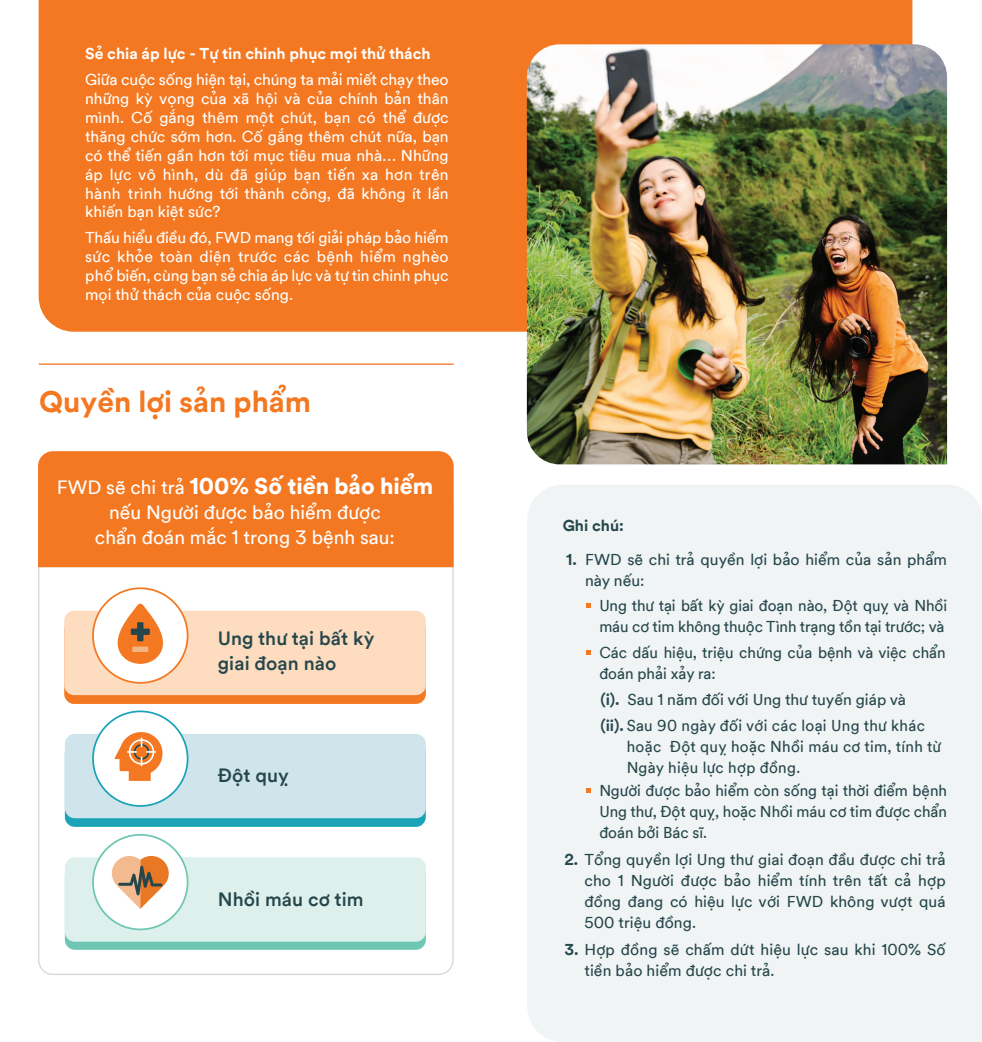
<style>
.page{position:relative;width:982px;height:1042px;background:#fff}
.page>*{position:absolute;margin:0;border:0;box-sizing:border-box;transform-origin:0 0}
.t1{font:700 29.75px "FWD Circular Viet TT";color:#f37821}
.t2{font:900 22.75px "FWD Circular Viet TT";color:#fff}
.t3{font:19.25px/24.5px "FWD Circular Viet TT";color:#fff;text-align:center}
.t4{font:500 19.25px/24.5px "FWD Circular Viet TT";letter-spacing:.005em;color:#25474c}
.t5{font:15.75px/21px "FWD Circular Viet TT";color:#25474c}
.t6{font:15.75px/18.9px "FWD Circular Viet TT";color:#fff;text-align:justify}
.t7{font:15.75px/21px "FWD Circular Viet TT";letter-spacing:.02em;color:#25474c}
.t8{font:700 15.75px "FWD Circular Viet TT";color:#fff}
.t9{font:700 15.75px "FWD Circular Viet TT";color:#25474c}
.s1{font-weight:400;font-size:19.25px}
.s2{font-weight:700}
</style>
<div class="page">
<div style="left:39px;top:0;width:873px;height:332px;background:#f37821"></div>
<div style="left:528px;top:485px;width:453px;height:557px;background:#f1f4f4"></div>
<svg style="left:586px;top:603px;width:5px;height:5px"></svg>
<svg style="left:586px;top:650px;width:5px;height:5px"></svg>
<svg style="left:586px;top:787px;width:5px;height:5px"></svg>
<hr style="left:39px;top:363px;width:414px;height:2px;background:#f37821">
<img style="left:527px;top:44px;width:420px;height:420px">
<svg style="left:38px;top:567px;width:415px;height:408px"></svg>
<div style="left:38px;top:451px;width:415px;height:116px;background:#f37821"></div>
<div style="left:65px;top:865px;width:361px;height:85px;background:#6ec7b3;border-radius:10px"></div>
<div style="left:65px;top:742px;width:361px;height:85px;background:#1ba4b8;border-radius:10px"></div>
<div style="left:64px;top:619px;width:362px;height:85px;background:#f37821;border-radius:10px"></div>
<div style="left:64px;top:611px;width:362px;height:84px;background:#fddcc0;border-radius:10px"></div>
<svg style="left:92px;top:587px;width:96px;height:97px"></svg>
<div style="left:132px;top:646px;width:16px;height:6px;background:#f3b583"></div>
<div style="left:65px;top:857px;width:361px;height:84px;background:#def0eb;border-radius:10px"></div>
<div style="left:65px;top:734px;width:361px;height:84px;background:#cfe5eb;border-radius:10px"></div>
<svg style="left:92px;top:710px;width:96px;height:97px"></svg>
<svg style="left:92px;top:834px;width:96px;height:96px"></svg>
<p class="t8" style="left:85px;top:40px;width:347px">Sẻ chia áp lực - Tự tin chinh phục mọi thử thách</p>
<p class="t6" style="left:85px;top:68px;width:365px">Giữa cuộc sống hiện tại, chúng ta mải miết chạy theo những kỳ vọng của xã hội và của chính bản thân mình. Cố gắng thêm một chút, bạn có thể được thăng chức sớm hơn. Cố gắng thêm chút nữa, bạn có thể tiến gần hơn tới mục tiêu mua nhà… Những áp lực vô hình, dù đã giúp bạn tiến xa hơn trên hành trình hướng tới thành công, đã không ít lần khiến bạn kiệt sức?</p>
<p class="t6" style="left:85px;top:227px;width:365px">Thấu hiểu điều đó, FWD mang tới giải pháp bảo hiểm sức khỏe toàn diện trước các bệnh hiểm nghèo phổ biến, cùng bạn sẻ chia áp lực và tự tin chinh phục mọi thử thách của cuộc sống.</p>
<h1 class="t1" style="left:39px;top:377px;width:273px">Quyền lợi sản phẩm</h1>
<h2 class="t2" style="left:57px;top:467px;width:378px"><span class="s1">FWD sẽ chi trả</span> 100% Số tiền bảo hiểm</h2>
<p class="t3" style="left:95px;top:498px;width:301px">nếu Người được bảo hiểm được chẩn đoán mắc 1 trong 3 bệnh sau:</p>
<p class="t4" style="left:218px;top:624px;width:158px">Ung thư tại bất kỳ giai đoạn nào</p>
<p class="t4" style="left:218px;top:761px;width:73px">Đột quỵ</p>
<p class="t4" style="left:218px;top:885px;width:147px">Nhồi máu cơ tim</p>
<p class="t9" style="left:562px;top:513px;width:63px">Ghi chú:</p>
<p class="t9" style="left:566px;top:546px;width:12px">1.</p>
<p class="t5" style="left:585px;top:547px;width:363px">FWD sẽ chi trả quyền lợi bảo hiểm của sản phẩm này nếu:</p>
<p class="t5" style="left:599px;top:593px;width:349px">Ung thư tại bất kỳ giai đoạn nào, Đột quỵ và Nhồi máu cơ tim không thuộc Tình trạng tồn tại trước; và</p>
<p class="t5" style="left:599px;top:640px;width:348px">Các dấu hiệu, triệu chứng của bệnh và việc chẩn đoán phải xảy ra:</p>
<p class="t5" style="left:600px;top:685px;width:326px;line-height:25.4px"><span class="s2">(i).</span> Sau 1 năm đối với Ung thư tuyến giáp và <span class="s2">(ii).</span> Sau 90 ngày đối với các loại Ung thư khác</p>
<p class="t7" style="left:626px;top:734px;width:316px">hoặc Đột quỵ hoặc Nhồi máu cơ tim, tính từ<br>Ngày hiệu lực hợp đồng.</p>
<p class="t5" style="left:599px;top:779px;width:349px;text-align:justify">Người được bảo hiểm còn sống tại thời điểm bệnh Ung thư, Đột quỵ, hoặc Nhồi máu cơ tim được chẩn đoán bởi Bác sĩ.</p>
<p class="t5" style="left:584px;top:847px;width:363px;text-align:justify;text-indent:-20px"><span class="s2">2.</span> Tổng quyền lợi Ung thư giai đoạn đầu được chi trả cho 1 Người được bảo hiểm tính trên tất cả hợp đồng đang có hiệu lực với FWD không vượt quá 500 triệu đồng.</p>
<p class="t5" style="left:584px;top:937px;width:363px;text-indent:-20px"><span class="s2">3.</span> Hợp đồng sẽ chấm dứt hiệu lực sau khi 100% Số tiền bảo hiểm được chi trả.</p>
</div>
